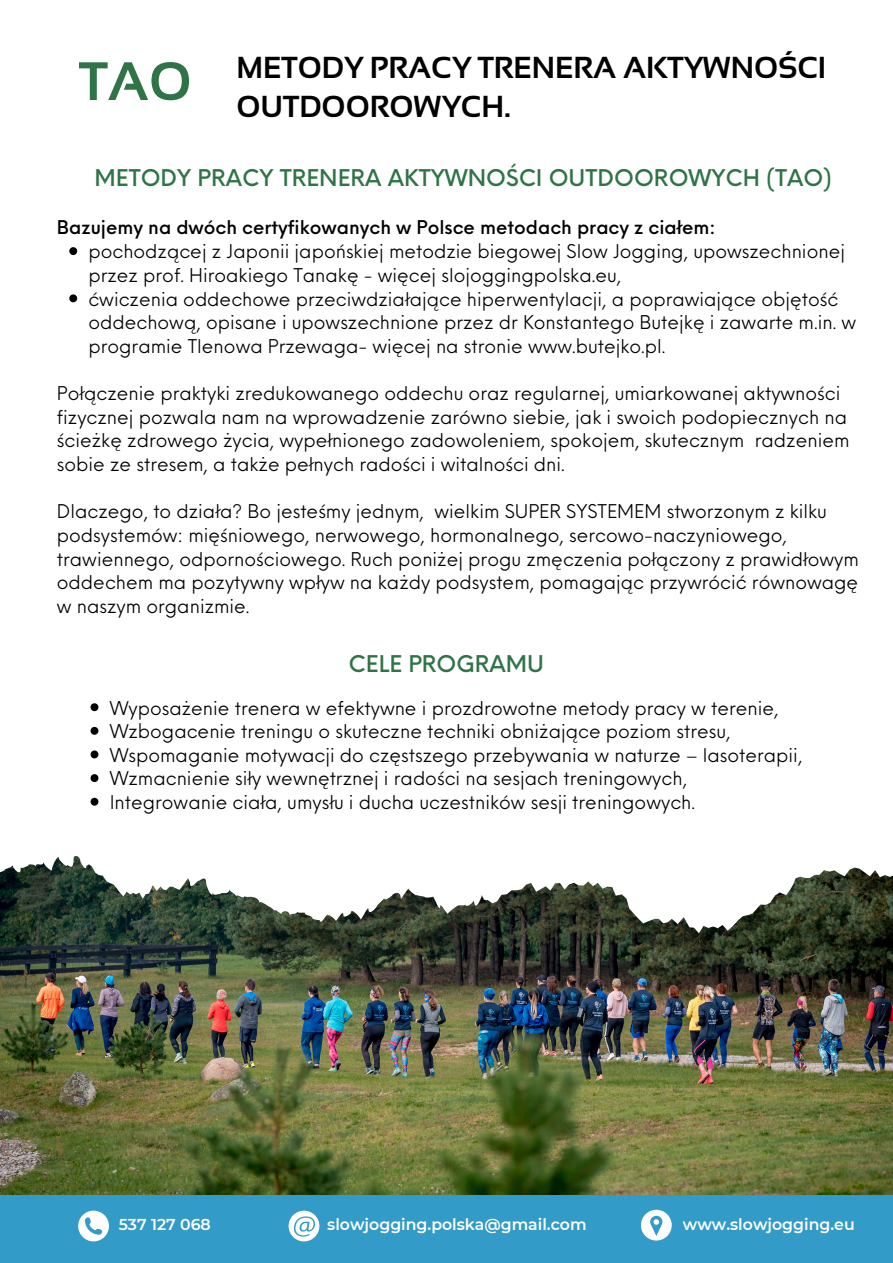
<style>
.page{position:relative;width:893px;height:1263px;background:#fff}
.page>*{position:absolute;margin:0;border:0;box-sizing:border-box;transform-origin:0 0}
.t1{font:700 54px "Sansation";color:#2f7447}
.t2{font:700 30.38px/38.8px "Sansation";color:#000}
.t3{font:500 22.5px "Neue Einstellung";color:#2f7447}
.t4{font:18.52px/23.6px "Neue Einstellung";color:#000}
.t5{font:500 18.52px "Neue Einstellung";color:#000}
.t6{font:600 15.75px "Montserrat";color:#fff}
</style>
<div class="page">
<img style="left:0;top:954px;width:893px;height:241px">
<svg style="left:0;top:933px;width:893px;height:21px"></svg>
<svg style="left:0;top:726px;width:893px;height:207px"></svg>
<div style="left:0;top:1195px;width:893px;height:68px;background:#339bc7"></div>
<svg style="left:78px;top:1210px;width:31px;height:31px"></svg>
<svg style="left:641px;top:1210px;width:31px;height:30px"></svg>
<svg style="left:289px;top:1210px;width:30px;height:31px"></svg>
<svg style="left:69px;top:247px;width:8px;height:8px"></svg>
<svg style="left:69px;top:294px;width:8px;height:8px"></svg>
<svg style="left:91px;top:703px;width:7px;height:8px"></svg>
<svg style="left:91px;top:727px;width:7px;height:8px"></svg>
<svg style="left:91px;top:750px;width:7px;height:8px"></svg>
<svg style="left:91px;top:774px;width:7px;height:8px"></svg>
<svg style="left:91px;top:798px;width:7px;height:8px"></svg>
<p class="t1" style="left:79px;top:51px;width:114px">TAO</p>
<p class="t2" style="left:236px;top:48px;width:591px">METODY PRACY TRENERA AKTYWNOŚCI<br>OUTDOOROWYCH.</p>
<p class="t3" style="left:95px;top:158px;width:739px">METODY PRACY TRENERA AKTYWNOŚCI OUTDOOROWYCH (TAO)</p>
<h1 class="t5" style="left:57px;top:211px;width:660px">Bazujemy na dwóch certyfikowanych w Polsce metodach pracy z ciałem:</h1>
<h2 class="t4" style="left:88px;top:238px;width:758px">pochodzącej z Japonii japońskiej metodzie biegowej Slow Jogging, upowszechnionej przez prof. Hiroakiego Tanakę - więcej slojoggingpolska.eu,</h2>
<h3 class="t4" style="left:88px;top:285px;width:769px">ćwiczenia oddechowe przeciwdziałające hiperwentylacji, a poprawiające objętość oddechową, opisane i upowszechnione przez dr Konstantego Butejkę i zawarte m.in. w programie Tlenowa Przewaga- więcej na stronie www.butejko.pl.</h3>
<h4 class="t4" style="left:57px;top:380px;width:794px">Połączenie praktyki zredukowanego oddechu oraz regularnej, umiarkowanej aktywności fizycznej pozwala nam na wprowadzenie zarówno siebie, jak i swoich podopiecznych na ścieżkę zdrowego życia, wypełnionego zadowoleniem, spokojem, skutecznym radzeniem sobie ze stresem, a także pełnych radości i witalności dni.</h4>
<p class="t4" style="left:57px;top:498px;width:803px">Dlaczego, to działa? Bo jesteśmy jednym, wielkim SUPER SYSTEMEM stworzonym z kilku podsystemów: mięśniowego, nerwowego, hormonalnego, sercowo-naczyniowego, trawiennego, odpornościowego. Ruch poniżej progu zmęczenia połączony z prawidłowym oddechem ma pozytywny wpływ na każdy podsystem, pomagając przywrócić równowagę w naszym organizmie.</p>
<p class="t3" style="left:349px;top:643px;width:197px">CELE PROGRAMU</p>
<h5 class="t4" style="left:110px;top:694px;width:670px">Wyposażenie trenera w efektywne i prozdrowotne metody pracy w terenie,</h5>
<h5 class="t4" style="left:110px;top:718px;width:622px">Wzbogacenie treningu o skuteczne techniki obniżające poziom stresu,</h5>
<h3 class="t4" style="left:110px;top:741px;width:694px">Wspomaganie motywacji do częstszego przebywania w naturze – lasoterapii,</h3>
<p class="t4" style="left:110px;top:765px;width:579px">Wzmacnienie siły wewnętrznej i radości na sesjach treningowych,</p>
<p class="t4" style="left:110px;top:788px;width:587px">Integrowanie ciała, umysłu i ducha uczestników sesji treningowych.</p>
<p class="t6" style="left:119px;top:1215px;width:94px">537 127 068</p>
<p class="t6" style="left:327px;top:1215px;width:261px">slowjogging.polska@gmail.com</p>
<p class="t6" style="left:683px;top:1215px;width:173px">www.slowjogging.eu</p>
</div>
